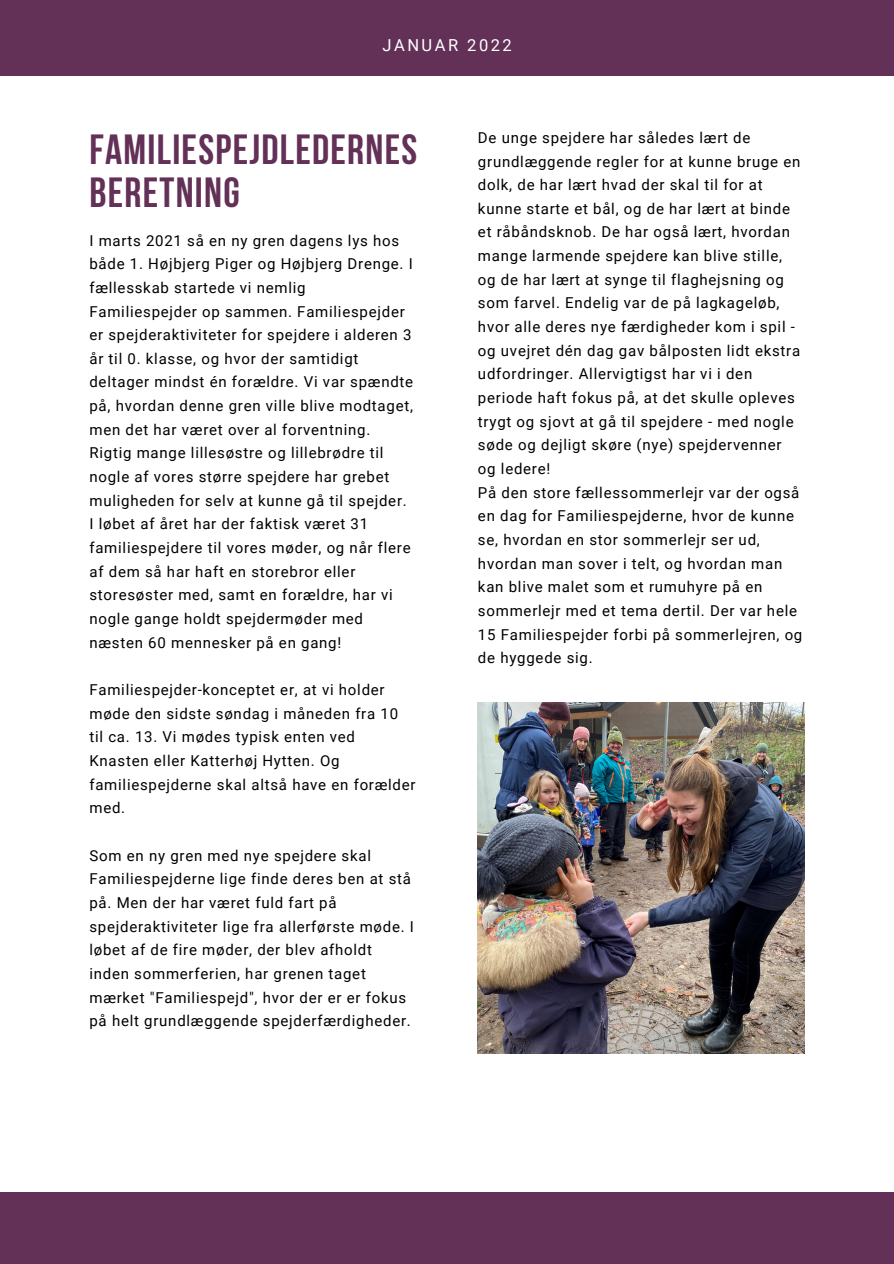
<style>
.page{position:relative;width:894px;height:1264px;background:#fff}
.page>*{position:absolute;margin:0;border:0;box-sizing:border-box;transform-origin:0 0}
.t1{font:700 42px/42.8px "Bebas Neue";letter-spacing:.03em;color:#633058}
.t2{font:16.5px "Roboto";letter-spacing:.15em;color:#fff}
.t3{font:15px/23.7px "Roboto";letter-spacing:.05em;color:#000}
</style>
<div class="page">
<img style="left:478px;top:702px;width:326px;height:351px">
<div style="left:0;top:0;width:893px;height:75px;background:#633058"></div>
<div style="left:0;top:1191px;width:893px;height:72px;background:#633058"></div>
<p class="t2" style="left:382px;top:36px;width:131px">JANUAR 2022</p>
<p class="t1" style="left:89px;top:132px;width:329px">FAMILIESPEJDLEDERNES<br>BERETNING</p>
<p class="t3" style="left:478px;top:126px;width:324px">De unge spejdere har således lært de grundlæggende regler for at kunne bruge en dolk, de har lært hvad der skal til for at kunne starte et bål, og de har lært at binde et råbåndsknob. De har også lært, hvordan mange larmende spejdere kan blive stille, og de har lært at synge til flaghejsning og som farvel. Endelig var de på lagkageløb, hvor alle deres nye færdigheder kom i spil - og uvejret dén dag gav bålposten lidt ekstra udfordringer. Allervigtigst har vi i den periode haft fokus på, at det skulle opleves trygt og sjovt at gå til spejdere - med nogle søde og dejligt skøre (nye) spejdervenner og ledere!</p>
<p class="t3" style="left:478px;top:480px;width:326px">På den store fællessommerlejr var der også en dag for Familiespejderne, hvor de kunne se, hvordan en stor sommerlejr ser ud, hvordan man sover i telt, og hvordan man kan blive malet som et rumuhyre på en sommerlejr med et tema dertil. Der var hele 15 Familiespejder forbi på sommerlejren, og de hyggede sig.</p>
<p class="t3" style="left:89px;top:228px;width:325px">I marts 2021 så en ny gren dagens lys hos både 1. Højbjerg Piger og Højbjerg Drenge. I fællesskab startede vi nemlig Familiespejder op sammen. Familiespejder er spejderaktiviteter for spejdere i alderen 3 år til 0. klasse, og hvor der samtidigt deltager mindst én forældre. Vi var spændte på, hvordan denne gren ville blive modtaget, men det har været over al forventning.<br>Rigtig mange lillesøstre og lillebrødre til nogle af vores større spejdere har grebet muligheden for selv at kunne gå til spejder.<br>I løbet af året har der faktisk været 31 familiespejdere til vores møder, og når flere af dem så har haft en storebror eller storesøster med, samt en forældre, har vi nogle gange holdt spejdermøder med næsten 60 mennesker på en gang!</p>
<p class="t3" style="left:89px;top:678px;width:327px">Familiespejder-konceptet er, at vi holder møde den sidste søndag i måneden fra 10<br>til ca. 13. Vi mødes typisk enten ved Knasten eller Katterhøj Hytten. Og familiespejderne skal altså have en forælder med.</p>
<p class="t3" style="left:89px;top:843px;width:326px">Som en ny gren med nye spejdere skal Familiespejderne lige finde deres ben at stå på. Men der har været fuld fart på spejderaktiviteter lige fra allerførste møde. I løbet af de fire møder, der blev afholdt inden sommerferien, har grenen taget mærket "Familiespejd", hvor der er er fokus på helt grundlæggende spejderfærdigheder.</p>
</div>
